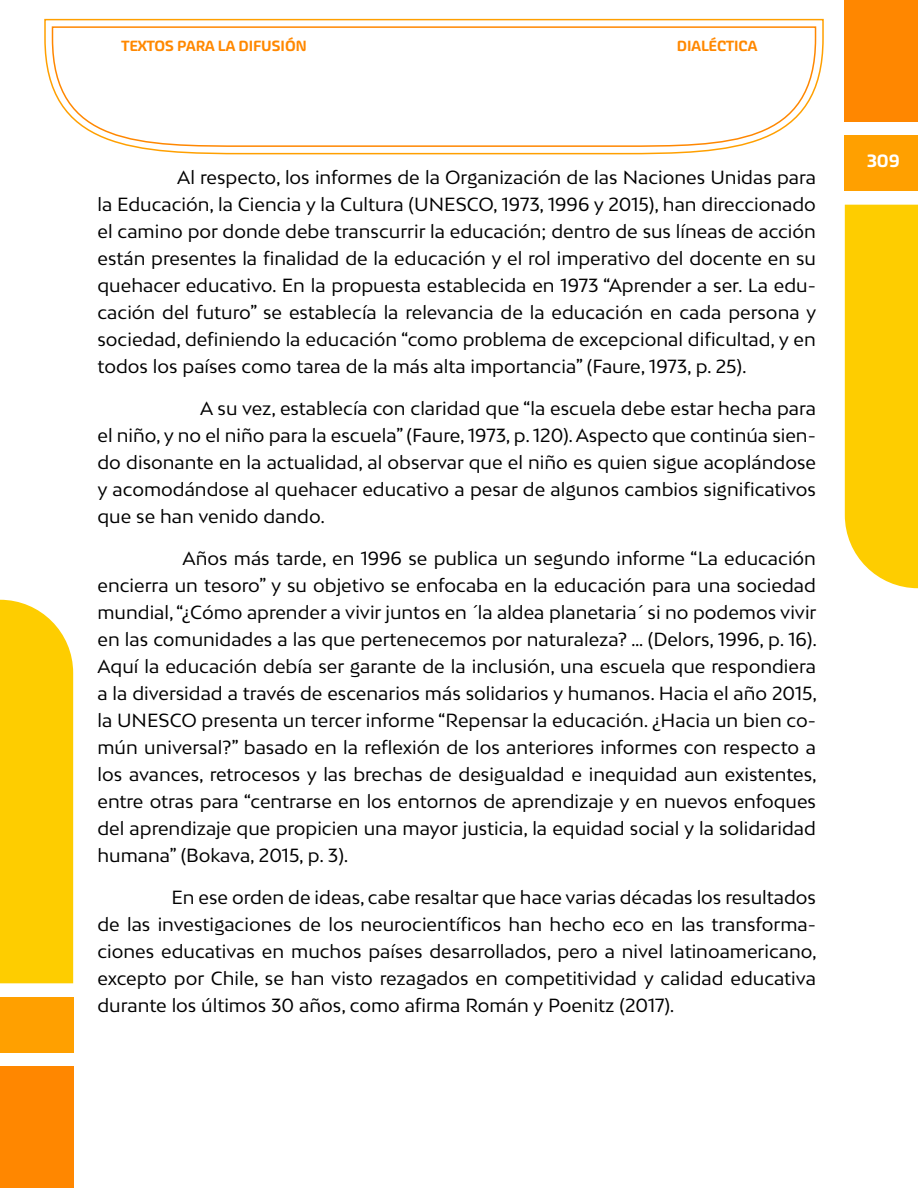
<style>
.page{position:relative;width:918px;height:1188px;background:#fff}
.page>*{position:absolute;margin:0;border:0;box-sizing:border-box;transform-origin:0 0}
.t1{font:18px/27px "Bw Mitga";color:#000;text-align:justify}
.t2{font:500 18px "Akceler Aalt";color:#fff}
.t3{font:500 15px "Akceler Aalt";color:#f80}
</style>
<div class="page">
<div style="left:845px;top:0;width:73px;height:122px;background:#ff8700"></div>
<div style="left:845px;top:135px;width:73px;height:56px;background:#ffa000"></div>
<div style="left:845px;top:205px;width:73px;height:383px;background:#fecd00"></div>
<div style="left:0;top:1066px;width:73px;height:122px;background:#ff8700"></div>
<div style="left:0;top:997px;width:73px;height:56px;background:#ffa000"></div>
<div style="left:0;top:600px;width:73px;height:383px;background:#fecd00"></div>
<svg style="left:44px;top:18px;width:780px;height:137px"></svg>
<svg style="left:51px;top:26px;width:766px;height:122px"></svg>
<p class="t3" style="left:122px;top:35px;width:187px">TEXTOS PARA LA DIFUSIÓN</p>
<p class="t3" style="left:677px;top:35px;width:82px">DIALÉCTICA</p>
<p class="t1" style="left:97px;top:163px;width:720px;text-indent:80px">Al respecto, los informes de la Organización de las Naciones Unidas para la Educación, la Ciencia y la Cultura (UNESCO, 1973, 1996 y 2015), han direccionado el camino por donde debe transcurrir la educación; dentro de sus líneas de acción están presentes la finalidad de la educación y el rol imperativo del docente en su quehacer educativo. En la propuesta establecida en 1973 “Aprender a ser. La edu&shy;cación del futuro” se establecía la relevancia de la educación en cada persona y sociedad, definiendo la educación “como problema de excepcional dificultad, y en todos los países como tarea de la más alta importancia” (Faure, 1973, p. 25).</p>
<p class="t1" style="left:97px;top:394px;width:720px;text-indent:103px">A su vez, establecía con claridad que “la escuela debe estar hecha para el niño, y no el niño para la escuela” (Faure, 1973, p. 120). Aspecto que continúa sien&shy;do disonante en la actualidad, al observar que el niño es quien sigue acoplándose y acomodándose al quehacer educativo a pesar de algunos cambios significativos que se han venido dando.</p>
<p class="t1" style="left:97px;top:544px;width:721px;text-indent:85px">Años más tarde, en 1996 se publica un segundo informe “La educación encierra un tesoro” y su objetivo se enfocaba en la educación para una sociedad mundial, “¿Cómo aprender a vivir juntos en ´la aldea planetaria´ si no podemos vivir en las comunidades a las que pertenecemos por naturaleza? … (Delors, 1996, p. 16).<br>Aquí la educación debía ser garante de la inclusión, una escuela que respondiera a la diversidad a través de escenarios más solidarios y humanos. Hacia el año 2015, la UNESCO presenta un tercer informe “Repensar la educación. ¿Hacia un bien co&shy;mún universal?” basado en la reflexión de los anteriores informes con respecto a los avances, retrocesos y las brechas de desigualdad e inequidad aun existentes, entre otras para “centrarse en los entornos de aprendizaje y en nuevos enfoques del aprendizaje que propicien una mayor justicia, la equidad social y la solidaridad humana” (Bokava, 2015, p. 3).</p>
<p class="t1" style="left:97px;top:883px;width:721px;text-indent:74px">En ese orden de ideas, cabe resaltar que hace varias décadas los resultados de las investigaciones de los neurocientíficos han hecho eco en las transforma&shy;ciones educativas en muchos países desarrollados, pero a nivel latinoamericano, excepto por Chile, se han visto rezagados en competitividad y calidad educativa durante los últimos 30 años, como afirma Román y Poenitz (2017).</p>
<p class="t2" style="left:867px;top:147px;width:34px">309</p>
</div>
